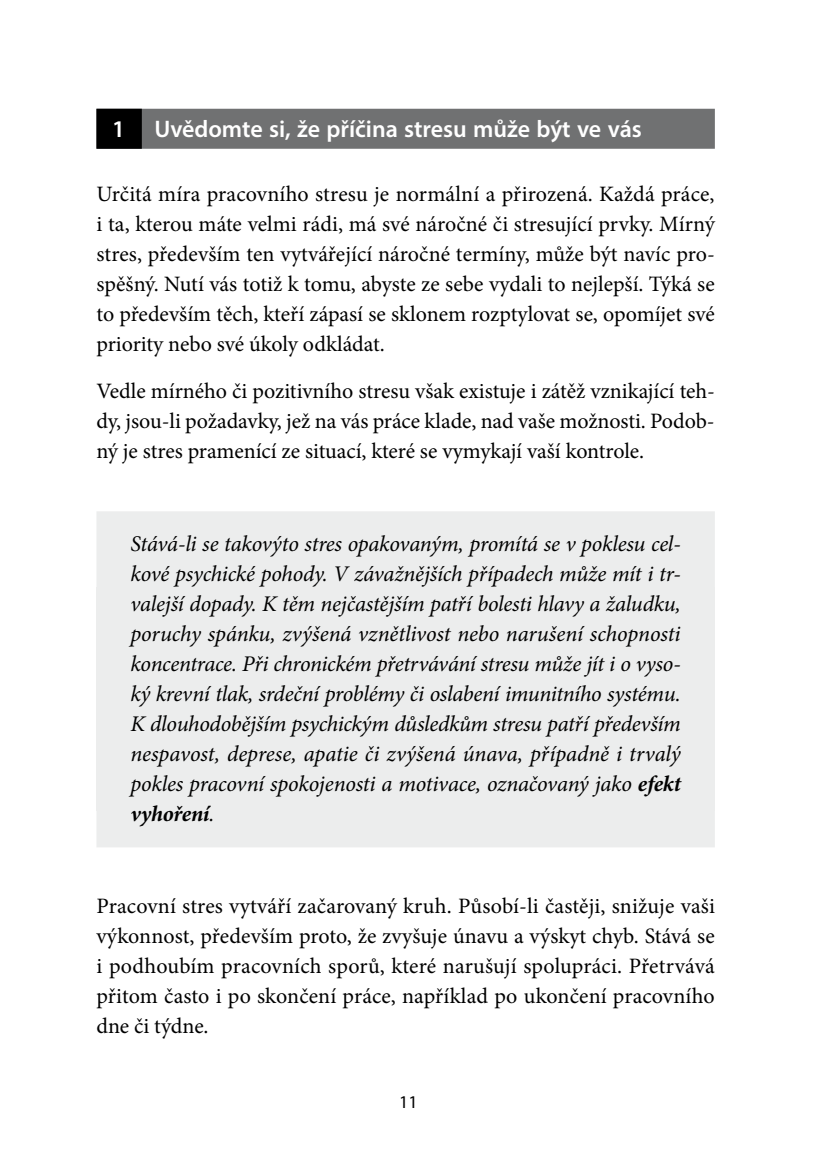
<style>
.page{position:relative;width:817px;height:1174px;background:#fff}
.page>*{position:absolute;margin:0;border:0;box-sizing:border-box;transform-origin:0 0}
.t1{font:600 24px "Myriad Pro";color:#fff}
.t2{font:italic 22.4px/30px "Minion Pro";letter-spacing:-.01em;color:#000;text-align:justify}
.t3{font:22px/30px "Minion Pro";color:#000;text-align:justify}
.t4{font:18px "Myriad Pro";color:#000}
.s1{font-weight:700}
</style>
<div class="page">
<div style="left:96px;top:587px;width:618px;height:223px;background:#eceded"></div>
<div style="left:96px;top:109px;width:618px;height:40px;background:#707172"></div>
<div style="left:96px;top:109px;width:46px;height:40px;background:#000"></div>
<div style="left:96px;top:511px;width:618px;height:96px;background:#eceded"></div>
<div style="left:96px;top:775px;width:618px;height:72px;background:#eceded"></div>
<p class="t1" style="left:112px;top:114px;width:531px">1 Uvědomte si, že příčina stresu může být ve vás</p>
<p class="t3" style="left:96px;top:179px;width:619px">Určitá míra pracovního stresu je normální a přirozená. Každá práce, i ta, kterou máte velmi rádi, má své náročné či stresující prvky. Mírný stres, především ten vytvářející náročné termíny, může být navíc pro&shy;spěšný. Nutí vás totiž k tomu, abyste ze sebe vydali to nejlepší. Týká se to především těch, kteří zápasí se sklonem rozptylovat se, opomíjet své priority nebo své úkoly odkládat.</p>
<p class="t3" style="left:96px;top:376px;width:620px">Vedle mírného či pozitivního stresu však existuje i zátěž vznikající teh&shy;dy, jsou‑li požadavky, jež na vás práce klade, nad vaše možnosti. Podob&shy;ný je stres pramenící ze situací, které se vymykají vaší kontrole.</p>
<p class="t2" style="left:130px;top:528px;width:551px">Stává‑li se takovýto stres opakovaným, promítá se v poklesu cel‑ kové psychické pohody. V závažnějších případech může mít i tr‑ valejší dopady. K těm nejčastějším patří bolesti hlavy a žaludku, poruchy spánku, zvýšená vznětlivost nebo narušení schopnosti koncentrace. Při chronickém přetrvávání stresu může jít i o vyso‑ ký krevní tlak, srdeční problémy či oslabení imunitního systému.<br>K dlouhodobějším psychickým důsledkům stresu patří především nespavost, deprese, apatie či zvýšená únava, případně i trvalý pokles pracovní spokojenosti a motivace, označovaný jako <span class="s1">efekt vyhoření</span>.</p>
<p class="t3" style="left:96px;top:891px;width:620px">Pracovní stres vytváří začarovaný kruh. Působí‑li častěji, snižuje vaši výkonnost, především proto, že zvyšuje únavu a výskyt chyb. Stává se i podhoubím pracovních sporů, které narušují spolupráci. Přetrvává přitom často i po skončení práce, například po ukončení pracovního dne či týdne.</p>
<p class="t4" style="left:399px;top:1090px;width:20px">11</p>
</div>
